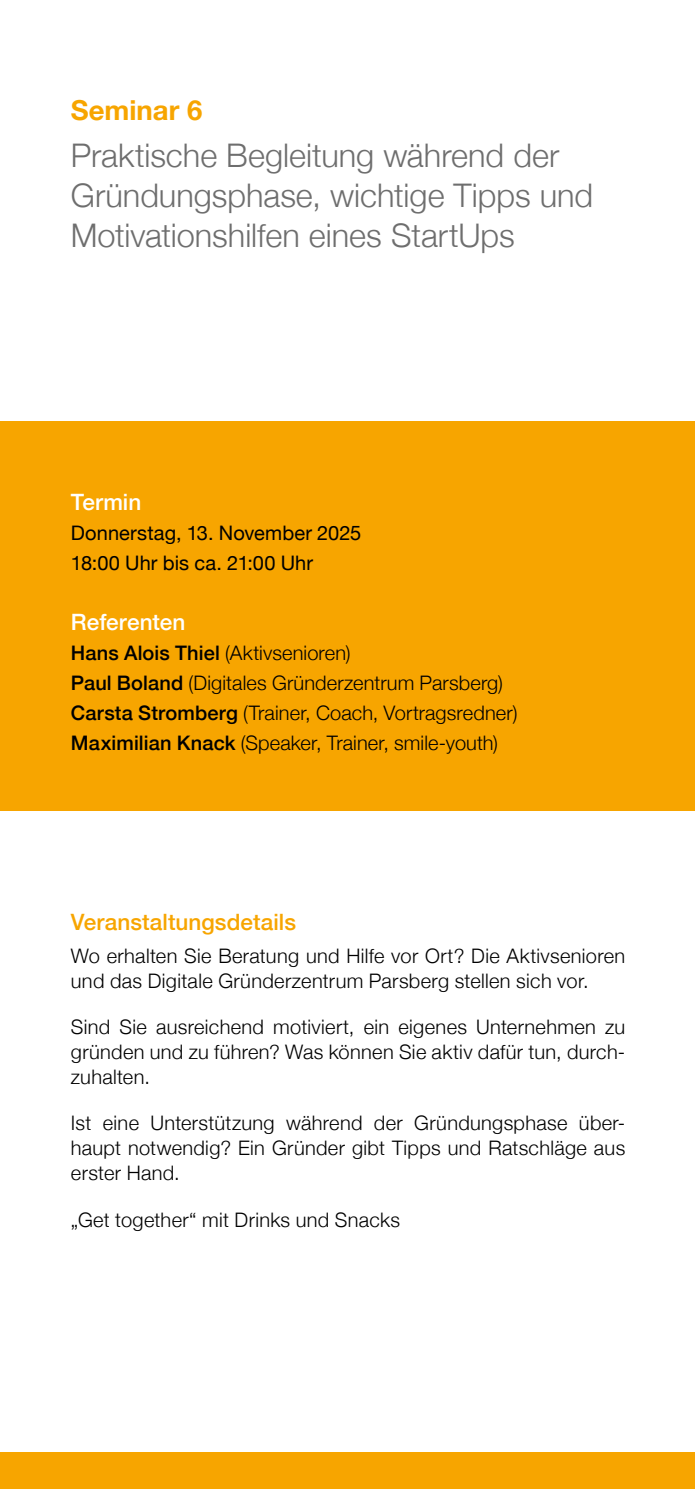
<style>
.page{position:relative;width:695px;height:1489px;background:#fff}
.page>*{position:absolute;margin:0;border:0;box-sizing:border-box;transform-origin:0 0}
.t1{font:300 32.5px/40px "Helvetica Neue";color:#6e6e6e}
.t2{font:700 27.5px "Helvetica Neue";color:#f7a500}
.t3{font:500 22.5px "Helvetica Neue";letter-spacing:.005em;color:#f7a500}
.t4{font:500 22.5px "Helvetica Neue";color:#fff}
.t5{font:300 20px/25px "Helvetica Neue";letter-spacing:.015em;color:#000}
.t6{font:20px/30px "Helvetica Neue";letter-spacing:.005em;color:#000}
.s1{font-weight:500}
</style>
<div class="page">
<div style="left:0;top:1452px;width:694px;height:36px;background:#f7a500"></div>
<div style="left:0;top:420px;width:694px;height:390px;background:#f7a500"></div>
<h2 class="t2" style="left:71px;top:89px;width:133px">Seminar 6</h2>
<h1 class="t1" style="left:71px;top:133px;width:523px">Praktische Begleitung während der<br>Gründungsphase, wichtige Tipps und<br>Motivationshilfen eines StartUps</h1>
<p class="t4" style="left:71px;top:484px;width:72px">Termin</p>
<p class="t6" style="left:71px;top:519px;width:292px">Donnerstag, 13. November 2025<br>18:00 Uhr bis ca. 21:00 Uhr</p>
<p class="t4" style="left:71px;top:604px;width:116px">Referenten</p>
<p class="t5" style="left:71px;top:636px;width:448px;line-height:30px"><span class="s1">Hans Alois Thiel</span> (Aktivsenioren)<br><span class="s1">Paul Boland</span> (Digitales Gründerzentrum Parsberg)<br><span class="s1">Carsta Stromberg</span> (Trainer, Coach, Vortragsredner)<br><span class="s1">Maximilian Knack</span> (Speaker, Trainer, smile-youth)</p>
<p class="t3" style="left:71px;top:904px;width:226px">Veranstaltungsdetails</p>
<p class="t5" style="left:71px;top:941px;width:556px">Wo erhalten Sie Beratung und Hilfe vor Ort? Die Aktivsenioren und das Digitale Gründerzentrum Parsberg stellen sich vor.</p>
<p class="t5" style="left:71px;top:1012px;width:556px;text-align:justify">Sind Sie ausreichend motiviert, ein eigenes Unternehmen zu gründen und zu führen? Was können Sie aktiv dafür tun, durch&shy;zuhalten.</p>
<p class="t5" style="left:71px;top:1109px;width:556px;text-align:justify">Ist eine Unterstützung während der Gründungsphase über&shy;haupt notwendig? Ein Gründer gibt Tipps und Ratschläge aus erster Hand.</p>
<p class="t5" style="left:71px;top:1205px;width:330px">„Get together“ mit Drinks und Snacks</p>
</div>
